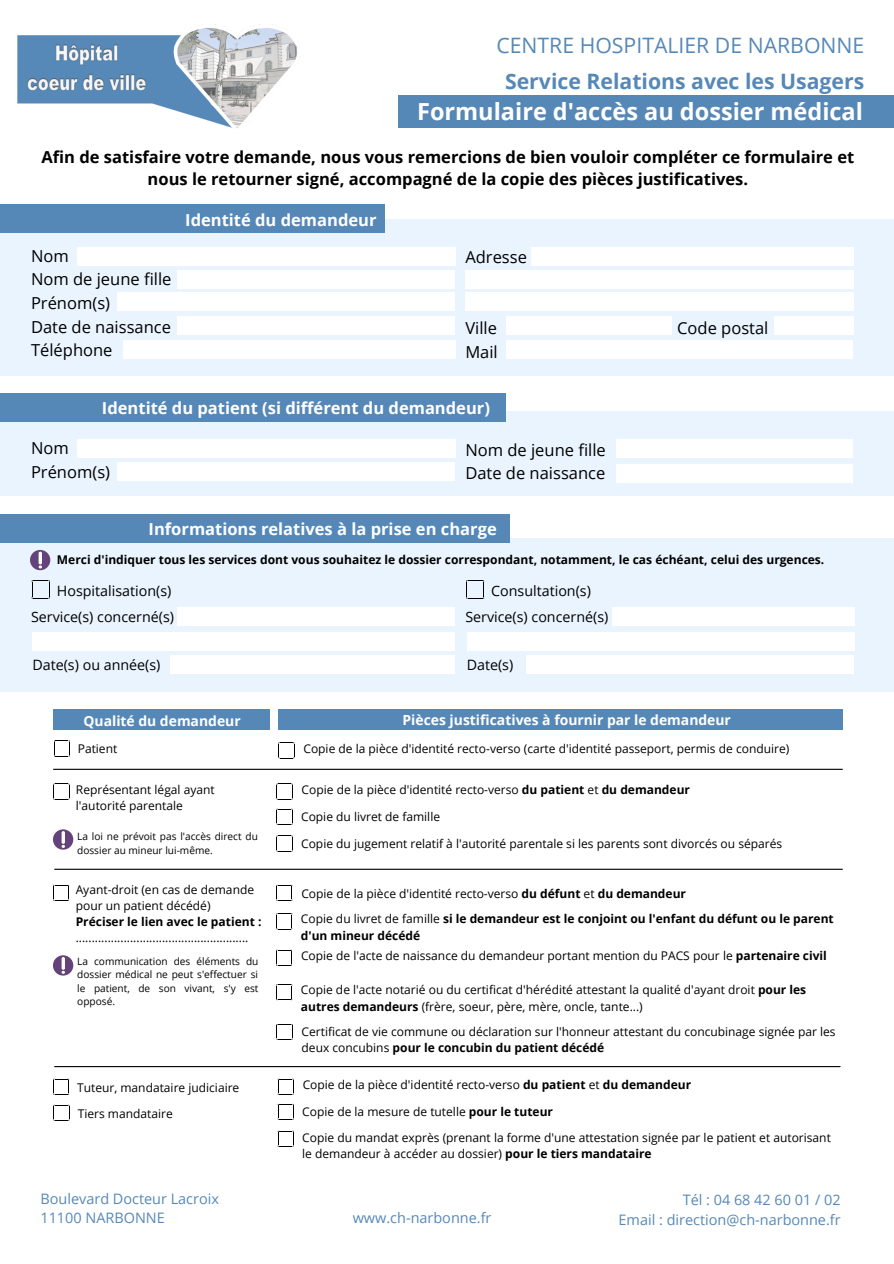
<style>
.page{position:relative;width:894px;height:1264px;background:#fff}
.page>*{position:absolute;margin:0;border:0;box-sizing:border-box;transform-origin:0 0}
.t1{font:700 23.55px "Open Sans";color:#fff}
.t2{font:700 21.15px "Open Sans";color:#5688b7}
.t3{font:21.15px "Open Sans";color:#5688b7}
.t4{font:700 16.5px/22.5px "Open Sans";color:#000;text-align:center}
.t5{font:16.5px "Open Sans";color:#000}
.t6{font:700 16.5px "Open Sans";color:#fff}
.t7{font:14.4px "Open Sans";color:#5688b7}
.t8{font:14.25px "Open Sans";color:#000}
.t9{font:700 13.95px "Open Sans";color:#fff}
.t10{font:12px/16px "Open Sans";color:#000}
.t11{font:700 12px/16.4px "Open Sans";color:#000}
.t12{font:10.05px/13.5px "Open Sans";color:#000}
.s1{font-weight:700}
.s2{font-weight:400}
</style>
<div class="page">
<div style="left:398px;top:95px;width:495px;height:32px;background:#5688b7"></div>
<img style="left:18px;top:25px;width:279px;height:103px">
<div style="left:0;top:219px;width:893px;height:157px;background:#eaf4fe"></div>
<div style="left:77px;top:247px;width:378px;height:18px;background:#fff"></div>
<div style="left:178px;top:270px;width:276px;height:18px;background:#fff"></div>
<div style="left:117px;top:293px;width:338px;height:18px;background:#fff"></div>
<div style="left:178px;top:316px;width:276px;height:18px;background:#fff"></div>
<div style="left:531px;top:247px;width:322px;height:18px;background:#fff"></div>
<div style="left:465px;top:270px;width:388px;height:18px;background:#fff"></div>
<div style="left:506px;top:340px;width:346px;height:18px;background:#fff"></div>
<div style="left:773px;top:316px;width:80px;height:18px;background:#fff"></div>
<div style="left:506px;top:316px;width:165px;height:18px;background:#fff"></div>
<div style="left:123px;top:340px;width:332px;height:18px;background:#fff"></div>
<div style="left:465px;top:292px;width:388px;height:18px;background:#fff"></div>
<div style="left:0;top:205px;width:385px;height:28px;background:#5688b7"></div>
<div style="left:0;top:411px;width:893px;height:85px;background:#eaf4fe"></div>
<div style="left:0;top:393px;width:505px;height:28px;background:#5688b7"></div>
<div style="left:77px;top:439px;width:378px;height:18px;background:#fff"></div>
<div style="left:117px;top:462px;width:338px;height:18px;background:#fff"></div>
<div style="left:616px;top:464px;width:236px;height:18px;background:#fff"></div>
<div style="left:616px;top:439px;width:236px;height:18px;background:#fff"></div>
<div style="left:54px;top:709px;width:216px;height:20px;background:#5688b7"></div>
<svg style="left:54px;top:740px;width:16px;height:17px"></svg>
<div style="left:278px;top:709px;width:564px;height:20px;background:#5688b7"></div>
<svg style="left:278px;top:742px;width:17px;height:16px"></svg>
<hr style="left:53px;top:768px;width:789px;height:2px;background:#000">
<svg style="left:53px;top:783px;width:17px;height:17px"></svg>
<svg style="left:276px;top:783px;width:17px;height:17px"></svg>
<svg style="left:276px;top:808px;width:17px;height:17px"></svg>
<svg style="left:276px;top:835px;width:17px;height:17px"></svg>
<svg style="left:53px;top:884px;width:17px;height:17px"></svg>
<svg style="left:276px;top:884px;width:17px;height:17px"></svg>
<svg style="left:276px;top:913px;width:16px;height:16px"></svg>
<svg style="left:276px;top:984px;width:16px;height:16px"></svg>
<hr style="left:55px;top:868px;width:787px;height:1px;background:#000">
<hr style="left:55px;top:1066px;width:784px;height:1px;background:#000">
<svg style="left:53px;top:1078px;width:17px;height:17px"></svg>
<svg style="left:278px;top:1078px;width:16px;height:17px"></svg>
<svg style="left:278px;top:1103px;width:16px;height:17px"></svg>
<svg style="left:278px;top:1130px;width:16px;height:17px"></svg>
<svg style="left:54px;top:1104px;width:16px;height:17px"></svg>
<svg style="left:276px;top:949px;width:16px;height:17px"></svg>
<svg style="left:276px;top:1024px;width:17px;height:16px"></svg>
<div style="left:0;top:538px;width:893px;height:153px;background:#eaf4fe"></div>
<div style="left:32px;top:632px;width:422px;height:18px;background:#fff"></div>
<div style="left:170px;top:656px;width:285px;height:18px;background:#fff"></div>
<div style="left:178px;top:608px;width:276px;height:18px;background:#fff"></div>
<svg style="left:32px;top:580px;width:18px;height:19px"></svg>
<div style="left:466px;top:632px;width:388px;height:18px;background:#fff"></div>
<div style="left:526px;top:656px;width:327px;height:18px;background:#fff"></div>
<div style="left:611px;top:608px;width:242px;height:18px;background:#fff"></div>
<svg style="left:466px;top:580px;width:18px;height:19px"></svg>
<div style="left:0;top:514px;width:510px;height:28px;background:#5688b7"></div>
<svg style="left:30px;top:550px;width:20px;height:20px"></svg>
<svg style="left:53px;top:829px;width:20px;height:20px"></svg>
<svg style="left:53px;top:955px;width:20px;height:20px"></svg>
<p class="t3" style="left:496px;top:31px;width:369px">CENTRE HOSPITALIER DE NARBONNE</p>
<p class="t2" style="left:505px;top:66px;width:360px">Service Relations avec les Usagers</p>
<p class="t1" style="left:417px;top:95px;width:447px">Formulaire d'accès au dossier médical</p>
<p class="t4" style="left:41px;top:145px;width:814px">Afin de satisfaire votre demande, nous vous remercions de bien vouloir compléter ce formulaire et nous le retourner signé, accompagné de la copie des pièces justificatives.</p>
<p class="t6" style="left:185px;top:208px;width:193px">Identité du demandeur</p>
<p class="t5" style="left:31px;top:244px;width:39px">Nom</p>
<p class="t5" style="left:31px;top:268px;width:142px">Nom de jeune fille</p>
<p class="t5" style="left:31px;top:291px;width:81px">Prénom(s)</p>
<p class="t5" style="left:31px;top:315px;width:141px">Date de naissance</p>
<p class="t5" style="left:31px;top:339px;width:83px">Téléphone</p>
<p class="t5" style="left:465px;top:246px;width:63px">Adresse</p>
<p class="t5" style="left:465px;top:317px;width:33px">Ville</p>
<p class="t5" style="left:677px;top:317px;width:93px">Code postal</p>
<p class="t5" style="left:465px;top:340px;width:34px">Mail</p>
<p class="t6" style="left:102px;top:396px;width:389px">Identité du patient (si différent du demandeur)</p>
<p class="t5" style="left:31px;top:436px;width:39px">Nom</p>
<p class="t5" style="left:31px;top:460px;width:81px">Prénom(s)</p>
<p class="t5" style="left:465px;top:438px;width:142px">Nom de jeune fille</p>
<p class="t5" style="left:465px;top:461px;width:141px">Date de naissance</p>
<p class="t6" style="left:148px;top:517px;width:349px">Informations relatives à la prise en charge</p>
<p class="t11" style="left:57px;top:551px;width:768px">Merci d'indiquer tous les services dont vous souhaitez le dossier correspondant, notamment, le cas échéant, celui des urgences.</p>
<p class="t8" style="left:57px;top:580px;width:116px">Hospitalisation(s)</p>
<p class="t8" style="left:491px;top:580px;width:101px">Consultation(s)</p>
<p class="t8" style="left:31px;top:606px;width:144px">Service(s) concerné(s)</p>
<p class="t8" style="left:32px;top:654px;width:130px">Date(s) ou année(s)</p>
<p class="t9" style="left:83px;top:711px;width:159px">Qualité du demandeur</p>
<p class="t10" style="left:78px;top:739px;width:41px">Patient</p>
<p class="t8" style="left:465px;top:606px;width:144px">Service(s) concerné(s)</p>
<p class="t8" style="left:466px;top:654px;width:48px">Date(s)</p>
<p class="t9" style="left:402px;top:710px;width:330px">Pièces justificatives à fournir par le demandeur</p>
<p class="t10" style="left:303px;top:739px;width:487px">Copie de la pièce d'identité recto-verso (carte d'identité passeport, permis de conduire)</p>
<p class="t10" style="left:76px;top:781px;width:140px">Représentant légal ayant l'autorité parentale</p>
<p class="t10" style="left:301px;top:781px;width:390px">Copie de la pièce d'identité recto-verso <span class="s1">du patient</span> et <span class="s1">du demandeur</span></p>
<p class="t10" style="left:301px;top:808px;width:140px">Copie du livret de famille</p>
<p class="t10" style="left:301px;top:835px;width:482px">Copie du jugement relatif à l'autorité parentale si les parents sont divorcés ou séparés</p>
<p class="t10" style="left:76px;top:881px;width:180px">Ayant-droit (en cas de demande pour un patient décédé)</p>
<p class="t10" style="left:76px;top:913px;width:187px"><span class="s1">Préciser le lien avec le patient : </span>......................................................</p>
<p class="t12" style="left:77px;top:829px;width:182px">La loi ne prévoit pas l'accès direct du dossier au mineur lui-même.</p>
<p class="t10" style="left:301px;top:885px;width:386px">Copie de la pièce d'identité recto-verso <span class="s1">du défunt</span> et <span class="s1">du demandeur</span></p>
<p class="t11" style="left:301px;top:910px;width:534px"><span class="s2">Copie du livret de famille</span> si le demandeur est le conjoint ou l'enfant du défunt ou le parent d'un mineur décédé</p>
<p class="t12" style="left:77px;top:954px;width:183px;text-align:justify">La communication des éléments du dossier médical ne peut s'effectuer si le patient, de son vivant, s'y est opposé.</p>
<p class="t10" style="left:301px;top:947px;width:527px">Copie de l'acte de naissance du demandeur portant mention du PACS pour le <span class="s1">partenaire civil</span></p>
<p class="t10" style="left:301px;top:981px;width:506px">Copie de l'acte notarié ou du certificat d'hérédité attestant la qualité d'ayant droit <span class="s1">pour les autres demandeurs</span> (frère, soeur, père, mère, oncle, tante...)</p>
<p class="t10" style="left:301px;top:1023px;width:535px">Certificat de vie commune ou déclaration sur l'honneur attestant du concubinage signée par les deux concubins <span class="s1">pour le concubin du patient décédé</span></p>
<p class="t10" style="left:77px;top:1079px;width:164px">Tuteur, mandataire judiciaire</p>
<p class="t10" style="left:302px;top:1076px;width:390px">Copie de la pièce d'identité recto-verso <span class="s1">du patient</span> et <span class="s1">du demandeur</span></p>
<p class="t10" style="left:302px;top:1103px;width:252px">Copie de la mesure de tutelle <span class="s1">pour le tuteur</span></p>
<p class="t10" style="left:302px;top:1129px;width:530px">Copie du mandat exprès (prenant la forme d'une attestation signée par le patient et autorisant le demandeur à accéder au dossier) <span class="s1">pour le tiers mandataire</span></p>
<p class="t10" style="left:78px;top:1105px;width:96px">Tiers mandataire</p>
<p class="t7" style="left:40px;top:1188px;width:180px">Boulevard Docteur Lacroix</p>
<p class="t7" style="left:40px;top:1208px;width:126px">11100 NARBONNE</p>
<p class="t7" style="left:682px;top:1189px;width:159px">Tél : 04 68 42 60 01 / 02</p>
<p class="t7" style="left:352px;top:1208px;width:140px">www.ch-narbonne.fr</p>
<p class="t7" style="left:618px;top:1209px;width:223px">Email : direction@ch-narbonne.fr</p>
</div>
